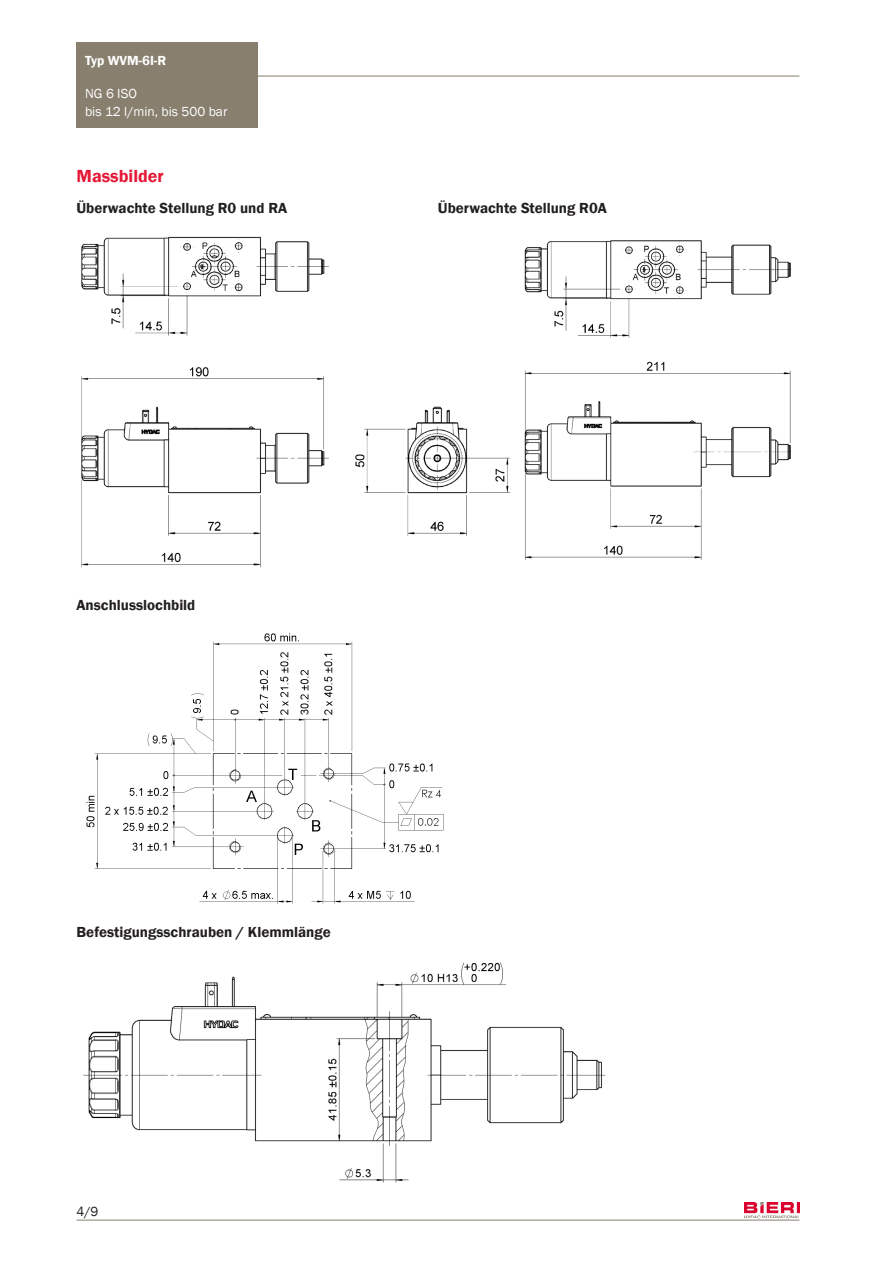
<style>
.page{position:relative;width:893px;height:1263px;background:#fff}
.page>*{position:absolute;margin:0;border:0;box-sizing:border-box;transform-origin:0 0}
._04_Titel_rot{font:600 18px "Franklin Gothic";color:#e51836}
._05_Untertitel{font:600 15px "Franklin Gothic";color:#231f20}
._06_Untertitel_1{font:600 15px "Franklin Gothic";color:#231f20}
.t1{font:13.5px/18px "Franklin Gothic";color:#fff}
.t2{font:600 13.5px "Franklin Gothic";color:#fff}
.t3{font:13.5px "Franklin Gothic";color:#231f20}
</style>
<div class="page">
<div style="left:77px;top:43px;width:181px;height:33px;background:#887f6f"></div>
<div style="left:77px;top:76px;width:181px;height:52px;background:#887f6f"></div>
<hr style="left:258px;top:76px;width:541px;height:1px;background:#887f6f">
<img style="left:745px;top:1203px;width:54px;height:16px">
<hr style="left:77px;top:1220px;width:722px;height:1px;background:#887f6f">
<img style="left:86px;top:633px;width:358px;height:271px">
<img style="left:81px;top:236px;width:711px;height:331px">
<img style="left:83px;top:962px;width:523px;height:221px">
<p class="t2" style="left:85px;top:52px;width:83px">Typ WVM-6I-R</p>
<p class="t1" style="left:85px;top:84px;width:144px">NG 6 ISO<br>bis 12 l/min, bis 500 bar</p>
<p class="_04_Titel_rot" style="left:77px;top:165px;width:89px">Massbilder</p>
<p class="_06_Untertitel_1" style="left:77px;top:199px;width:212px">Überwachte Stellung R0 und RA</p>
<p class="_06_Untertitel_1" style="left:438px;top:199px;width:171px">Überwachte Stellung R0A</p>
<p class="_05_Untertitel" style="left:77px;top:596px;width:120px">Anschlusslochbild</p>
<p class="_05_Untertitel" style="left:77px;top:922px;width:256px">Befestigungsschrauben / Klemmlänge</p>
<p class="t3" style="left:77px;top:1203px;width:23px">4/9</p>
</div>
